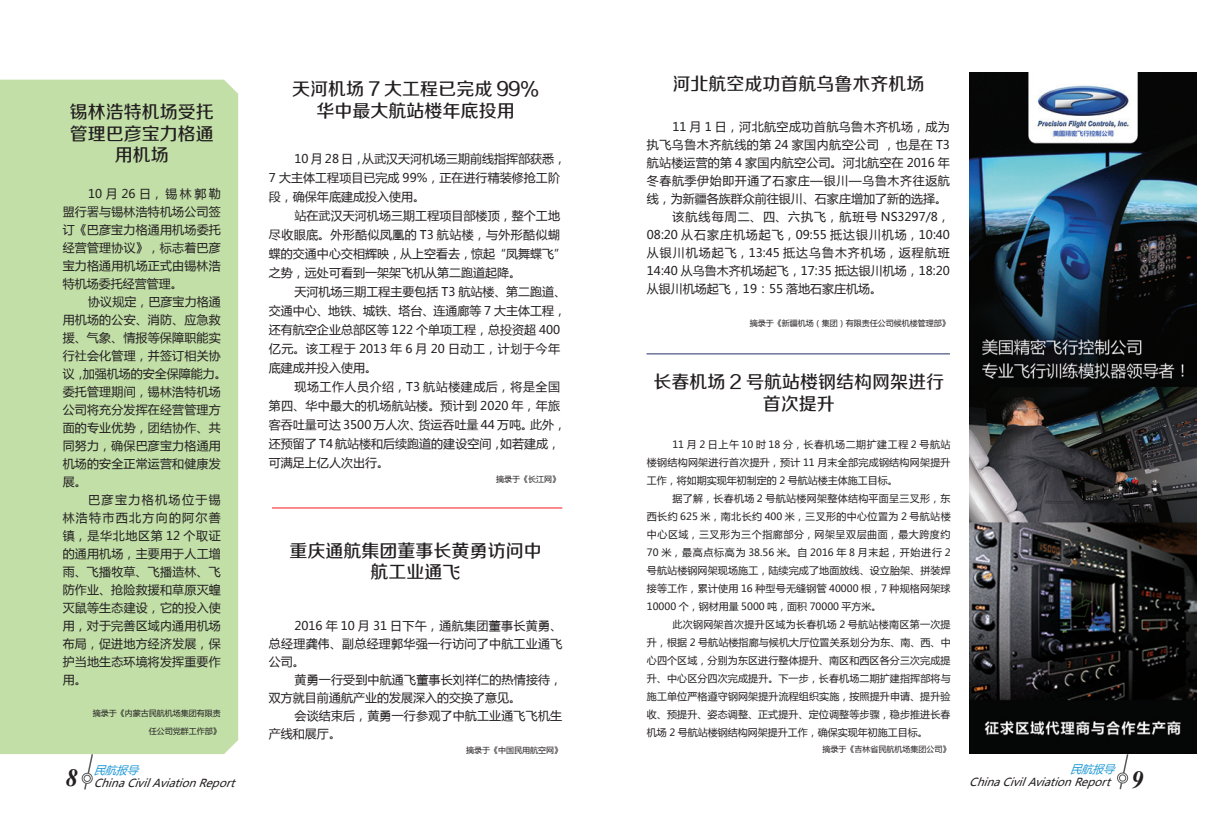
<style>
.page{position:relative;width:1208px;height:825px;background:#fff}
.page>*{position:absolute;margin:0;border:0;box-sizing:border-box;transform-origin:0 0}
.t1{font:italic 700 24.6px "Times New Roman";color:#231f20}
.t2{font:18px/21.6px "FZZZHUNHJW GB1 0";color:#231f20;text-align:center}
.t3{font:12px/18px "Microsoft Ya Hei";letter-spacing:.005em;color:#231f20}
.t4{font:italic 11px "Microsoft Ya Hei";color:#231f20}
.t5{font:italic 11px "Microsoft Ya Hei";color:#1f98d5}
.t6{font:10px/18px "Microsoft Ya Hei";color:#231f20;text-align:justify}
.t7{font:8px "Microsoft Ya Hei";color:#231f20}
</style>
<div class="page">
<svg style="left:81px;top:754px;width:13px;height:36px"></svg>
<svg style="left:1116px;top:753px;width:13px;height:37px"></svg>
<div style="left:0;top:80px;width:238px;height:674px;background:#c2dfa8"></div>
<hr style="left:272px;top:507px;width:290px;height:1px;background:#f8171b">
<hr style="left:646px;top:353px;width:304px;height:1px;background:#242d6a">
<img style="left:969px;top:73px;width:227px;height:680px">
<p class="t2" style="left:70px;top:102px;width:145px">锡林浩特机场受托管理巴彦宝力格通用机场</p>
<p class="t3" style="left:63px;top:184px;width:160px;text-align:justify;text-indent:26px">10月26日，锡林郭勒盟行署与锡林浩特机场公司签订《巴彦宝力格通用机场委托经营管理协议》，标志着巴彦宝力格通用机场正式由锡林浩特机场委托经营管理。</p>
<p class="t3" style="left:63px;top:292px;width:166px;text-indent:26px">协议规定，巴彦宝力格通用机场的公安、消防、应急救援、气象、情报等保障职能实行社会化管理，并签订相关协议，加强机场的安全保障能力。委托管理期间，锡林浩特机场公司将充分发挥在经营管理方面的专业优势，团结协作、共同努力，确保巴彦宝力格通用机场的安全正常运营和健康发展。</p>
<p class="t3" style="left:63px;top:490px;width:160px;text-align:justify;text-indent:26px">巴彦宝力格机场位于锡林浩特市西北方向的阿尔善镇，是华北地区第 12 个取证的通用机场，主要用于人工增雨、飞播牧草、飞播造林、飞防作业、抢险救援和草原灭蝗灭鼠等生态建设，它的投入使用，对于完善区域内通用机场布局，促进地方经济发展，保护当地生态环境将发挥重要作用。</p>
<p class="t7" style="left:93px;top:708px;width:129px">摘录于《内蒙古民航机场集团有限责</p>
<p class="t7" style="left:149px;top:726px;width:73px">任公司党群工作部》</p>
<p class="t5" style="left:94px;top:762px;width:51px">民航报导</p>
<h1 class="t1" style="left:65px;top:760px;width:14px">8</h1>
<p class="t4" style="left:94px;top:775px;width:147px">ChinaCivilAviationReport</p>
<p class="t2" style="left:292px;top:79px;width:248px">天河机场 7 大工程已完成 99%华中最大航站楼年底投用</p>
<p class="t3" style="left:269px;top:149px;width:299px;line-height:19px;text-indent:26px">10 月 28 日，从武汉天河机场三期前线指挥部获悉，<br>7 大主体工程项目已完成 99%，正在进行精装修抢工阶段，确保年底建成投入使用。</p>
<p class="t3" style="left:269px;top:206px;width:299px;line-height:19px;text-indent:26px">站在武汉天河机场三期工程项目部楼顶，整个工地尽收眼底。外形酷似凤凰的 T3 航站楼，与外形酷似蝴蝶的交通中心交相辉映，从上空看去，惊起“凤舞蝶飞”之势，远处可看到一架架飞机从第二跑道起降。</p>
<p class="t3" style="left:269px;top:282px;width:299px;line-height:19px;text-indent:26px">天河机场三期工程主要包括 T3 航站楼、第二跑道、交通中心、地铁、城铁、塔台、连通廊等 7 大主体工程，还有航空企业总部区等 122 个单项工程，总投资超 400亿元。该工程于 2013 年 6 月 20 日动工，计划于今年底建成并投入使用。</p>
<p class="t3" style="left:269px;top:377px;width:299px;line-height:19px;text-indent:26px">现场工作人员介绍，T3 航站楼建成后，将是全国第四、华中最大的机场航站楼。预计到 2020 年，年旅客吞吐量可达 3500 万人次、货运吞吐量 44 万吨。此外，还预留了 T4 航站楼和后续跑道的建设空间，如若建成，可满足上亿人次出行。</p>
<p class="t7" style="left:496px;top:474px;width:66px">摘录于《长江网》</p>
<p class="t2" style="left:289px;top:541px;width:253px">重庆通航集团董事长黄勇访问中航工业通飞</p>
<p class="t3" style="left:269px;top:616px;width:295px;text-align:justify;text-indent:26px">2016 年 10 月 31 日下午，通航集团董事长黄勇、总经理龚伟、副总经理郭华强一行访问了中航工业通飞公司。</p>
<p class="t3" style="left:269px;top:670px;width:295px;text-indent:26px">黄勇一行受到中航通飞董事长刘祥仁的热情接待，双方就目前通航产业的发展深入的交换了意见。</p>
<p class="t3" style="left:269px;top:706px;width:295px;text-indent:26px">会谈结束后，黄勇一行参观了中航工业通飞飞机生产线和展厅。</p>
<p class="t7" style="left:466px;top:744px;width:97px">摘录于《中国民用航空网》</p>
<p class="t2" style="left:672px;top:74px;width:253px">河北航空成功首航乌鲁木齐机场</p>
<p class="t3" style="left:647px;top:118px;width:304px;text-align:justify;text-indent:26px">11 月 1 日，河北航空成功首航乌鲁木齐机场，成为执飞乌鲁木齐航线的第 24 家国内航空公司 ，也是在 T3航站楼运营的第 4 家国内航空公司。河北航空在 2016 年冬春航季伊始即开通了石家庄—银川—乌鲁木齐往返航线，为新疆各族群众前往银川、石家庄增加了新的选择。</p>
<p class="t3" style="left:647px;top:208px;width:304px;text-align:justify;text-indent:26px">该航线每周二、四、六执飞，航班号 NS3297/8，08:20 从石家庄机场起飞，09:55 抵达银川机场，10:40从银川机场起飞，13:45 抵达乌鲁木齐机场，返程航班14:40 从乌鲁木齐机场起飞，17:35 抵达银川机场，18:20从银川机场起飞，19：55 落地石家庄机场。</p>
<p class="t7" style="left:750px;top:318px;width:201px">摘录于《新疆机场（集团）有限责任公司候机楼管理部》</p>
<p class="t2" style="left:653px;top:372px;width:292px">长春机场 2 号航站楼钢结构网架进行首次提升</p>
<p class="t6" style="left:647px;top:435px;width:305px;text-indent:26px">11 月 2 日上午 10 时 18 分，长春机场二期扩建工程 2 号航站楼钢结构网架进行首次提升，预计 11 月末全部完成钢结构网架提升工作，将如期实现年初制定的 2 号航站楼主体施工目标。</p>
<p class="t6" style="left:647px;top:489px;width:305px;text-indent:26px">据了解，长春机场 2 号航站楼网架整体结构平面呈三叉形，东西长约 625 米，南北长约 400 米，三叉形的中心位置为 2 号航站楼中心区域，三叉形为三个指廊部分，网架呈双层曲面，最大跨度约70 米，最高点标高为 38.56 米。自 2016 年 8 月末起，开始进行 2号航站楼钢网架现场施工，陆续完成了地面放线、设立胎架、拼装焊接等工作，累计使用 16 种型号无缝钢管 40000 根，7 种规格网架球10000 个，钢材用量 5000 吨，面积 70000 平方米。</p>
<p class="t6" style="left:647px;top:615px;width:305px;text-indent:26px">此次钢网架首次提升区域为长春机场 2 号航站楼南区第一次提升，根据 2 号航站楼指廊与候机大厅位置关系划分为东、南、西、中心四个区域，分别为东区进行整体提升、南区和西区各分三次完成提升、中心区分四次完成提升。下一步，长春机场二期扩建指挥部将与施工单位严格遵守钢网架提升流程组织实施，按照提升申请、提升验收、预提升、姿态调整、正式提升、定位调整等步骤，稳步推进长春机场 2 号航站楼钢结构网架提升工作，确保实现年初施工目标。</p>
<p class="t7" style="left:822px;top:744px;width:129px">摘录于《吉林省民航机场集团公司》</p>
<p class="t5" style="left:1070px;top:762px;width:51px">民航报导</p>
<p class="t4" style="left:969px;top:775px;width:147px">ChinaCivilAviationReport</p>
<h1 class="t1" style="left:1131px;top:762px;width:14px">9</h1>
</div>
